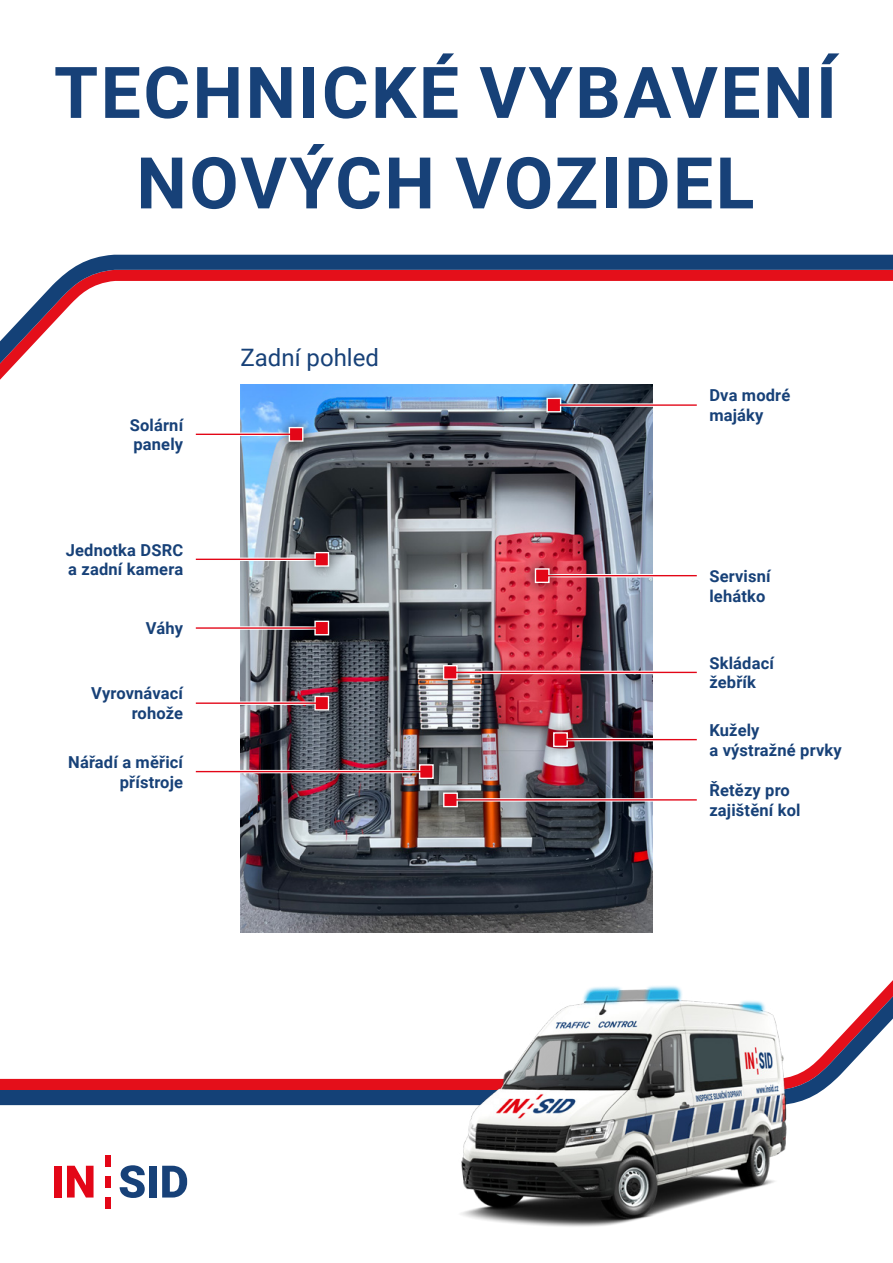
<style>
.page{position:relative;width:893px;height:1263px;background:#fff}
.page>*{position:absolute;margin:0;border:0;box-sizing:border-box;transform-origin:0 0}
.t1{font:700 71.4px/90.4px "Roboto";letter-spacing:.035em;color:#174178;text-align:center}
.t2{font:24px "Roboto";color:#174178}
.t3{font:700 16.5px/19.8px "Roboto";letter-spacing:.01em;color:#174178}
</style>
<div class="page">
<img style="left:240px;top:393px;width:412px;height:539px">
<svg style="left:240px;top:626px;width:62px;height:4px"></svg>
<hr style="left:196px;top:770px;width:229px;height:3px;background:#fff">
<svg style="left:470px;top:798px;width:227px;height:4px"></svg>
<hr style="left:449px;top:671px;width:248px;height:3px;background:#fff">
<hr style="left:542px;top:574px;width:155px;height:3px;background:#fff">
<svg style="left:574px;top:403px;width:79px;height:4px"></svg>
<hr style="left:196px;top:558px;width:126px;height:3px;background:#fff">
<hr style="left:196px;top:433px;width:101px;height:3px;background:#fff">
<div style="left:105px;top:1197px;width:5px;height:12px;background:#e30617"></div>
<div style="left:105px;top:1176px;width:5px;height:12px;background:#e30617"></div>
<div style="left:105px;top:1155px;width:5px;height:12px;background:#e30617"></div>
<div style="left:54px;top:1166px;width:8px;height:31px;background:#e30617"></div>
<svg style="left:67px;top:1166px;width:27px;height:31px"></svg>
<svg style="left:120px;top:1165px;width:25px;height:33px"></svg>
<div style="left:149px;top:1166px;width:8px;height:31px;background:#174178"></div>
<svg style="left:162px;top:1166px;width:25px;height:31px"></svg>
<div style="left:302px;top:539px;width:40px;height:40px;background:#000;opacity:.75"></div>
<div style="left:314px;top:552px;width:15px;height:15px;background:#e30617;border:1px solid #fff"></div>
<div style="left:276px;top:414px;width:40px;height:40px;background:#000;opacity:.75"></div>
<div style="left:289px;top:427px;width:14px;height:15px;background:#e30617;border:1px solid #fff"></div>
<div style="left:534px;top:385px;width:40px;height:40px;background:#000;opacity:.75"></div>
<div style="left:546px;top:398px;width:15px;height:14px;background:#e30617;border:1px solid #fff"></div>
<div style="left:522px;top:556px;width:40px;height:39px;background:#000;opacity:.75"></div>
<div style="left:535px;top:568px;width:15px;height:15px;background:#e30617;border:1px solid #fff"></div>
<div style="left:430px;top:652px;width:40px;height:40px;background:#000;opacity:.75"></div>
<div style="left:443px;top:665px;width:15px;height:15px;background:#e30617;border:1px solid #fff"></div>
<div style="left:302px;top:608px;width:40px;height:40px;background:#000;opacity:.75"></div>
<div style="left:314px;top:621px;width:15px;height:14px;background:#e30617;border:1px solid #fff"></div>
<div style="left:406px;top:752px;width:40px;height:39px;background:#000;opacity:.75"></div>
<div style="left:419px;top:764px;width:15px;height:15px;background:#e30617;border:1px solid #fff"></div>
<div style="left:431px;top:780px;width:39px;height:40px;background:#000;opacity:.75"></div>
<div style="left:443px;top:792px;width:15px;height:15px;background:#e30617;border:1px solid #fff"></div>
<hr style="left:562px;top:738px;width:135px;height:3px;background:#fff">
<div style="left:541px;top:720px;width:39px;height:39px;background:#000;opacity:.75"></div>
<div style="left:553px;top:732px;width:15px;height:15px;background:#e30617;border:1px solid #fff"></div>
<svg style="left:240px;top:701px;width:62px;height:4px"></svg>
<div style="left:302px;top:683px;width:40px;height:40px;background:#000;opacity:.75"></div>
<div style="left:314px;top:696px;width:15px;height:14px;background:#e30617;border:1px solid #fff"></div>
<hr style="left:562px;top:739px;width:135px;height:1px;background:#e30617">
<hr style="left:196px;top:627px;width:125px;height:2px;background:#e30617">
<hr style="left:196px;top:771px;width:229px;height:1px;background:#e30617">
<hr style="left:450px;top:799px;width:247px;height:1px;background:#e30617">
<hr style="left:449px;top:672px;width:248px;height:1px;background:#e30617">
<hr style="left:542px;top:575px;width:155px;height:1px;background:#e30617">
<hr style="left:196px;top:559px;width:126px;height:1px;background:#e30617">
<hr style="left:196px;top:434px;width:101px;height:1px;background:#e30617">
<hr style="left:554px;top:404px;width:143px;height:2px;background:#e30617">
<hr style="left:196px;top:702px;width:125px;height:2px;background:#e30617">
<svg style="left:0;top:377px;width:653px;height:16px"></svg>
<svg style="left:0;top:983px;width:893px;height:122px"></svg>
<svg style="left:0;top:255px;width:893px;height:122px"></svg>
<img style="left:429px;top:983px;width:382px;height:244px">
<h1 class="t1" style="left:54px;top:45px;width:784px">TECHNICKÉ VYBAVENÍ<br>NOVÝCH VOZIDEL</h1>
<p class="t3" style="left:130px;top:414px;width:55px">Solární panely</p>
<p class="t3" style="left:66px;top:539px;width:119px">Jednotka DSRC a zadní kamera</p>
<p class="t3" style="left:146px;top:618px;width:39px">Váhy</p>
<p class="t3" style="left:91px;top:683px;width:93px;text-align:right">Vyrovnávací rohože</p>
<p class="t3" style="left:68px;top:751px;width:116px;text-align:right">Nářadí a měřicí přístroje</p>
<h2 class="t2" style="left:240px;top:341px;width:140px">Zadní pohled</h2>
<p class="t3" style="left:709px;top:385px;width:82px">Dva modré majáky</p>
<p class="t3" style="left:709px;top:565px;width:63px">Servisní lehátko</p>
<p class="t3" style="left:709px;top:652px;width:66px">Skládací žebřík</p>
<p class="t3" style="left:709px;top:719px;width:134px">Kužely<br>a výstražné prvky</p>
<p class="t3" style="left:709px;top:780px;width:93px">Řetězy pro zajištění kol</p>
</div>
